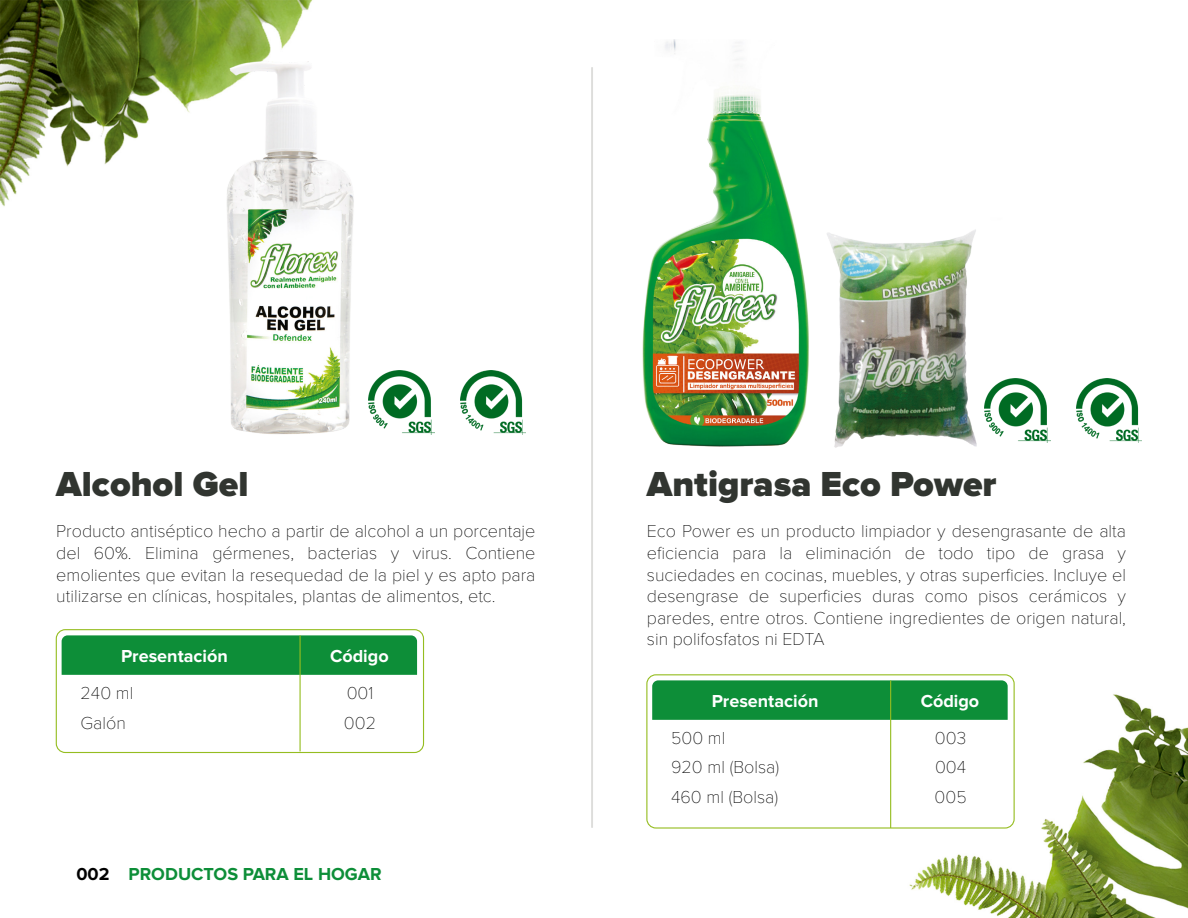
<style>
.page{position:relative;width:1188px;height:918px;background:#fff}
.page>*{position:absolute;margin:0;border:0;box-sizing:border-box;transform-origin:0 0}
.t1{font:900 36px "Proxima Nova";color:#313530}
.t2{font:100 18px/21.6px "Proxima Nova T";color:#000;text-align:justify}
.t3{font:700 18px "Proxima Nova";color:#fff}
.t4{font:700 18px "Proxima Nova";color:#0d8e38}
.s1{color:#000}
</style>
<div class="page">
<img style="left:0;top:0;width:1188px;height:918px">
<img style="left:213px;top:38px;width:162px;height:404px">
<img style="left:369px;top:371px;width:65px;height:64px">
<img style="left:460px;top:371px;width:66px;height:64px">
<img style="left:998px;top:378px;width:52px;height:64px">
<img style="left:1076px;top:378px;width:66px;height:64px">
<div style="left:62px;top:635px;width:355px;height:40px;background:#0d8e38"></div>
<hr style="left:300px;top:635px;width:1px;height:116px;background:#95bd20">
<div style="left:652px;top:680px;width:356px;height:40px;background:#0d8e38"></div>
<hr style="left:890px;top:680px;width:1px;height:148px;background:#95bd20">
<hr style="left:591px;top:67px;width:2px;height:761px;background:#dddddb">
<img style="left:633px;top:39px;width:204px;height:437px">
<img style="left:804px;top:213px;width:194px;height:255px">
<div style="left:646px;top:674px;width:369px;height:155px;border:1px solid #95bd20;border-radius:9px"></div>
<div style="left:56px;top:629px;width:368px;height:124px;border:1px solid #95bd20;border-radius:9px"></div>
<h1 class="t1" style="left:56px;top:464px;width:194px">Alcohol Gel</h1>
<p class="t2" style="left:56px;top:521px;width:481px">Producto antiséptico hecho a partir de alcohol a un porcentaje del 60%. Elimina gérmenes, bacterias y virus. Contiene emolientes que evitan la resequedad de la piel y es apto para utilizarse en clínicas, hospitales, plantas de alimentos, etc.</p>
<p class="t3" style="left:121px;top:645px;width:108px">Presentación</p>
<p class="t3" style="left:330px;top:645px;width:60px">Código</p>
<p class="t2" style="left:81px;top:683px;width:54px">240 ml</p>
<p class="t2" style="left:347px;top:683px;width:28px">001</p>
<p class="t2" style="left:81px;top:712px;width:47px">Galón</p>
<p class="t2" style="left:344px;top:712px;width:34px">002</p>
<p class="t4" style="left:76px;top:864px;width:307px"><span class="s1">002</span> PRODUCTOS PARA EL HOGAR</p>
<h1 class="t1" style="left:647px;top:464px;width:351px">Antigrasa Eco Power</h1>
<p class="t2" style="left:647px;top:521px;width:481px">Eco Power es un producto limpiador y desengrasante de alta eficiencia para la eliminación de todo tipo de grasa y suciedades en cocinas, muebles, y otras superficies. Incluye el desengrase de superficies duras como pisos cerámicos y paredes, entre otros. Contiene ingredientes de origen natural, sin polifosfatos ni EDTA</p>
<p class="t3" style="left:712px;top:690px;width:108px">Presentación</p>
<p class="t3" style="left:921px;top:690px;width:60px">Código</p>
<p class="t2" style="left:671px;top:728px;width:56px">500 ml</p>
<p class="t2" style="left:935px;top:728px;width:33px">003</p>
<p class="t2" style="left:671px;top:757px;width:110px">920 ml (Bolsa)</p>
<p class="t2" style="left:935px;top:757px;width:33px">004</p>
<p class="t2" style="left:671px;top:787px;width:109px">460 ml (Bolsa)</p>
<p class="t2" style="left:935px;top:787px;width:34px">005</p>
</div>
